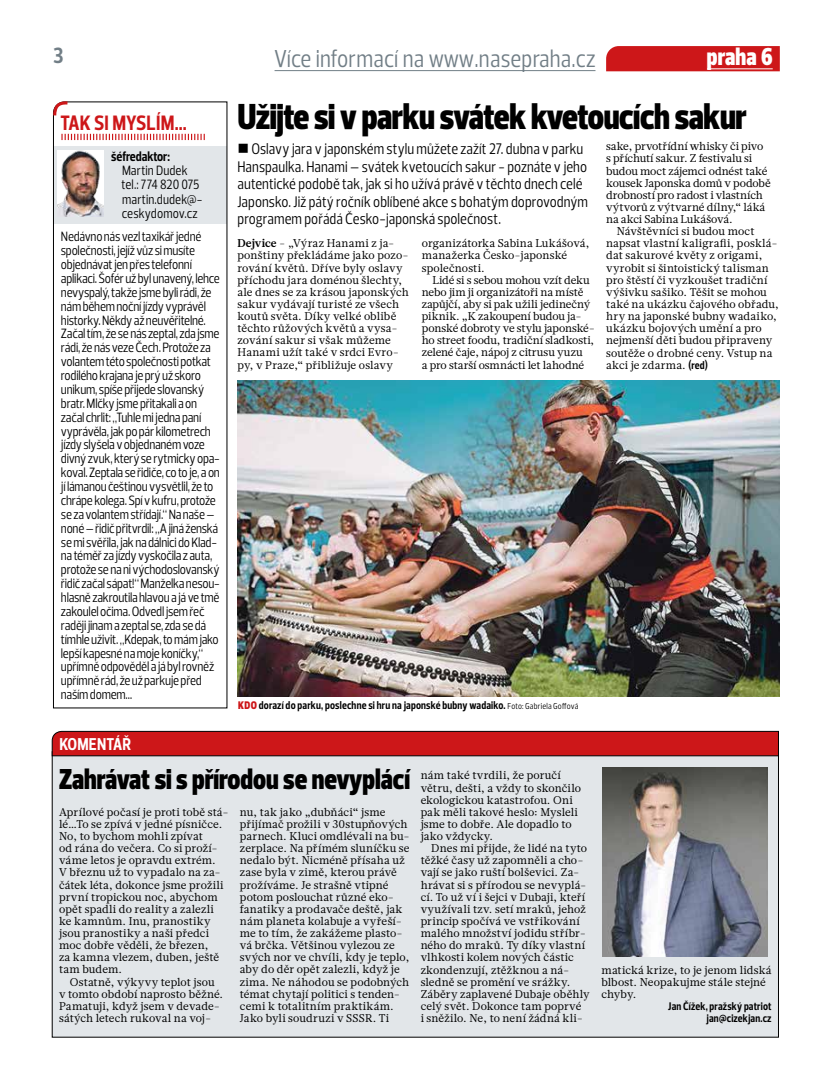
<style>
.page{position:relative;width:833px;height:1081px;background:#fff}
.page>*{position:absolute;margin:0;border:0;box-sizing:border-box;transform-origin:0 0}
.t1{font:900 37.5px "Prelo Condensed";color:#000}
.t2{font:900 36.88px "Prelo Condensed";letter-spacing:-.01em;color:#000}
.t3{font:900 29.38px "Prelo Condensed";color:#000}
.t4{font:25px "Prelo Condensed";letter-spacing:.01em;color:#717e86}
.t5{font:900 25px "Prelo Condensed";letter-spacing:.01em;color:#fff}
.t6{font:700 22.5px "Prelo Condensed";color:#717e86}
.t7{font:700 21.25px "Prelo Condensed";letter-spacing:.005em;color:#cd1719}
.t8{font:700 17.5px "Prelo Condensed";letter-spacing:.005em;color:#fff}
.t9{font:15.62px/17.5px "Prelo Condensed";color:#000}
.t10{font:13.75px/13.9px "Prelo Condensed";letter-spacing:-.015em;color:#000}
.t11{font:13.75px/14.4px "Prelo Condensed";letter-spacing:.005em;color:#000}
.t12{font:13.75px/14.4px "Prelo Condensed";letter-spacing:.01em;color:#000}
.t13{font:700 13.75px "Prelo Condensed";letter-spacing:-.005em;color:#000}
.t14{font:11.25px/12.1px "Glosa Text";color:#000}
.t15{font:700 11.25px/12.1px "Prelo Condensed";letter-spacing:.015em;color:#000;text-align:right}
.t16{font:11.25px "Glosa Text";letter-spacing:.02em;color:#000}
.s1{font-weight:700}
.s2{font-family:"Prelo Condensed";font-weight:700}
.s3{font-weight:900;color:#cd1719}
.s4{font-weight:400;font-size:8.75px}
</style>
<div class="page">
<svg style="left:53px;top:102px;width:174px;height:606px"></svg>
<svg style="left:61px;top:134px;width:144px;height:6px"></svg>
<img style="left:58px;top:151px;width:46px;height:66px">
<svg style="left:53px;top:101px;width:18px;height:18px"></svg>
<svg style="left:606px;top:46px;width:174px;height:25px;background:#cd1b1d"></svg>
<hr style="left:707px;top:68px;width:65px;height:1px;background:#fff">
<hr style="left:274px;top:70px;width:321px;height:1px;background:#717e86">
<img style="left:237px;top:381px;width:543px;height:315px">
<div style="left:52px;top:752px;width:726px;height:285px;background:#e2e6e9"></div>
<svg style="left:52px;top:731px;width:727px;height:25px;background:#bf1618"></svg>
<img style="left:602px;top:767px;width:165px;height:190px">
<h3 class="t6" style="left:52px;top:40px;width:12px">3</h3>
<h3 class="t4" style="left:273px;top:42px;width:323px">Více informací na www.nasepraha.cz</h3>
<h3 class="t5" style="left:643px;top:40px;width:130px">praha centrum</h3>
<h3 class="t5" style="left:707px;top:41px;width:67px">praha 6</h3>
<h2 class="t2" style="left:237px;top:94px;width:511px">Užijte si v parku svátek kvetoucích sakur</h2>
<h1 class="t1" style="left:236px;top:93px;width:500px">Třetí strom nese jméno Dany Němcové</h1>
<p class="t14" style="left:236px;top:151px;width:163px"><span class="s1">Nové Město</span> - Výbor dobré vůle</p>
<p class="t14" style="left:236px;top:163px;width:167px">– Nadace Olgy Havlové (VDV)<br>a spolek Lastavica si připomně&shy;ly první výročí odchodu Dany<br>Němcové, české psycholožky, kritičky a disidentky komu-</p>
<p class="t14" style="left:236px;top:236px;width:155px">jejího stromu na Senovážném</p>
<p class="t16" style="left:236px;top:247px;width:151px">náměstí. K účastníkům pro-</p>
<p class="t14" style="left:236px;top:260px;width:159px">mluvili předseda správní rady</p>
<p class="t14" style="left:236px;top:272px;width:172px">VDV Vojtěch Sedláček, starostka</p>
<p class="t14" style="left:236px;top:284px;width:175px">městské části Prahy 1 Terezie Ra-</p>
<p class="t14" style="left:236px;top:296px;width:164px">doměřská (TOP 09), římskoka-</p>
<p class="t14" style="left:236px;top:309px;width:168px">tolický kněz a pedagog Ladislav</p>
<p class="t14" style="left:236px;top:321px;width:168px">Heryán a ředitelka spolku Slovo</p>
<p class="t14" style="left:236px;top:333px;width:97px">21 Jelena Silajdžič.</p>
<p class="t14" style="left:247px;top:345px;width:143px">U stromu, který nese jméno</p>
<p class="t14" style="left:236px;top:357px;width:166px">Dany Němcové, byla také odha-</p>
<h3 class="t7" style="left:59px;top:108px;width:128px">TAK SI MYSLÍM...</h3>
<p class="t13" style="left:112px;top:149px;width:60px">šéfredaktor:</p>
<p class="t11" style="left:112px;top:164px;width:82px">Martin Dudek tel.: 774 820 075 martin.dudek@- ceskydomov.cz</p>
<p class="t14" style="left:606px;top:140px;width:166px">sake, prvotřídní whisky či pivo s příchutí sakur. Z festivalu si budou moct zájemci odnést také kousek Japonska domů v podobě drobností pro radost i vlastních výtvorů z výtvarné dílny,“ láká na akci Sabina Lukášová.</p>
<p class="t14" style="left:606px;top:225px;width:174px;text-indent:11px">Návštěvníci si budou moct napsat vlastní kaligrafii, posklá&shy;dat sakurové květy z origami, vyrobit si šintoistický talisman pro štěstí či vyzkoušet tradiční výšivku sašiko. Těšit se mohou také na ukázku čajového obřadu, hry na japonské bubny wadaiko, ukázku bojových umění a pro nejmenší děti budou připraveny soutěže o drobné ceny. Vstup na akci je zdarma. <span class="s2">(red)</span></p>
<p class="t9" style="left:237px;top:140px;width:352px;text-indent:14px">Oslavy jara v japonském stylu můžete zažít 27. dubna v parku Hanspaulka. Hanami – svátek kvetoucích sakur - poznáte v jeho autentické podobě tak, jak si ho užívá právě v těchto dnech celé Japonsko. Již pátý ročník oblíbené akce s bohatým doprovodným programem pořádá Česko-japonská společnost.</p>
<p class="t12" style="left:122px;top:163px;width:82px">Martin Dudek tel.: 774 82 075 martin.dudek@- ceskydomov.cz</p>
<p class="t10" style="left:61px;top:230px;width:160px">Nedávno nás vezl taxikář jedné společnosti, jejíž vůz si musíte objednávat jen přes telefonní aplikaci. Šofér už byl unavený, lehce nevyspalý, takže jsme byli rádi, že nám během noční jízdy vyprávěl historky. Někdy až neuvěřitelné.<br>Začal tím, že se nás zeptal, zda jsme rádi, že nás veze Čech. Protože za volantem této společnosti potkat rodilého krajana je prý už skoro unikum, spíše přijede slovanský bratr. Mlčky jsme přitakali aon začal chrlit: „Tuhle mi jedna paní vyprávěla, jak po pár kilometrech jízdy slyšela vobjednaném voze divný zvuk, který se rytmicky opa&shy;koval. Zeptala se řidiče, co to je, aon jí lámanou češtinou vysvětlil, že to chrápe kolega. Spí vkufru, protože s za volantem střídají.“ Na naš – noné – řidič přitvrdil: „Ajiná ženská se mi svěřila, jak n dálnici do Klad&shy;na téměř za jízdy vyskočila zauta, protože se na ni východoslovanský řidič začal sápat!“ Manželka nesou&shy;hlasně zakroutila hlavou ajá ve tmě zakoulel očima. Odvedl jsem řeč raději jinam azeptal se, zda se dá tímhle uživit. „Kdepak, to mám jako lepší kapesné na moje koníčky,“ upřímně odpověděl ajá byl rovněž upřímně rád, že už parkuje před naším domem…</p>
<p class="t10" style="left:59px;top:233px;width:158px;line-height:14.4px">Nedávno nás vezl taxikář jedné společnosti, jejíž vůz si musíte objednávat jen přes telefonní aplikaci. Šofér už byl unavený, lehce nevyspalý, takže jsme<br>byli rádi, že nám během noční jízdy vyprávěl historky. Někdy až neuvěřitelné. Začal tím, že se nás zeptal, zda jsme rádi, že nás veze Čech. Protože za volantem této společnosti potkat rodilého krajana je prý už skoro unikum, spíše přijede slovanský bratr.<br>Mlčky jsme přitakali a on začal chrlit: „Tuhle mi jedna paní vyprá&shy;věla, jak po pár kilometrech jízdy slyšela ve voze divný zvuk, který se rytmicky opakoval. Zeptala<br>se řidiče, co to je, a on jí lámanou češtinou vysvětlil, že to chrápe kolega. Spí v kufru, protože se<br>za volantem střídají.“ Na naše</p>
<p class="t10" style="left:59px;top:549px;width:160px;line-height:14.4px">– noné – řidič přitvrdil: „A jiná ženská se mi svěřila, jak na dálnici do Kladna téměř za jízdy vyskoči&shy;la z auta, protože se na ni výcho&shy;doslovanský řidič začal sápat!“<br>Manželka nesouhlasně zakroutila hlavou a já ve tmě zakoulel očima.<br>Dál už jsem neposlouchal a jen<br>si pomyslel - hlavně že my, Češi, jsme ve všem svatí...</p>
<p class="t14" style="left:237px;top:237px;width:173px"><span class="s1">Dejvice</span> - „Výraz Hanami z ja&shy;ponštiny překládáme jako pozo&shy;rování květů. Dříve byly oslavy příchodu jara doménou šlechty, ale dnes se za krásou japonských sakur vydávají turisté ze všech koutů světa. Díky velké oblibě těchto růžových květů a vysa&shy;zování sakur si však můžeme<br>Hanami užít také v srdci Evro&shy;py, v Praze,“ přibližuje oslavy</p>
<p class="t14" style="left:422px;top:237px;width:169px">organizátorka Sabina Lukášová, manažerka Česko-japonské společnosti.</p>
<p class="t14" style="left:422px;top:274px;width:175px;text-indent:11px">Lidé si s sebou mohou vzít deku nebo jim ji organizátoři na místě zapůjčí, aby si pak užili jedinečný piknik. „K zakoupení budou ja&shy;ponské dobroty ve stylu japonské&shy;ho street foodu, tradiční sladkosti, zelené čaje, nápoj z citrusu yuzu<br>a pro starší osmnácti let lahodné</p>
<p class="t14" style="left:236px;top:697px;width:259px">pečivo, zeleninu či sladkost. Zároveň také mohou</p>
<p class="t15" style="left:238px;top:699px;width:341px"><span class="s3">KDO</span> dorazí do parku, poslechne si hru na japonské bubny wadaiko. <span class="s4">Foto: Gabriela Goffová</span></p>
<h3 class="t8" style="left:59px;top:733px;width:73px">KOMENTÁŘ</h3>
<h3 class="t3" style="left:59px;top:761px;width:352px">Zahrávat si s přírodou se nevyplácí</h3>
<p class="t14" style="left:59px;top:806px;width:171px">Aprílové počasí je proti tobě stá&shy;lé…To se zpívá v jedné písničce.<br>No, to bychom mohli zpívat<br>od rána do večera. Co si proží&shy;váme letos je opravdu extrém.<br>V březnu už to vypadalo na za&shy;čátek léta, dokonce jsme prožili první tropickou noc, abychom opět spadli do reality a zalezli ke kamnům. Inu, pranostiky jsou pranostiky a naši předci moc dobře věděli, že březen,<br>za kamna vlezem, duben, ještě tam budem.</p>
<p class="t14" style="left:59px;top:975px;width:166px;text-indent:11px">Ostatně, výkyvy teplot jsou v tomto období naprosto běžné.<br>Pamatuji, když jsem v devade&shy;sátých letech rukoval na voj-</p>
<p class="t14" style="left:240px;top:806px;width:171px">nu, tak jako „dubňáci“ jsme přijímač prožili v 30stupňových parnech. Kluci omdlévali na bu&shy;zerplace. Na přímém sluníčku se nedalo být. Nicméně přísaha už zase byla v zimě, kterou právě prožíváme. Je strašně vtipné potom poslouchat různé eko&shy;fanatiky a prodavače deště, jak nám planeta kolabuje a vyřeší&shy;me to tím, že zakážeme plasto&shy;vá brčka. Většinou vylezou ze svých nor ve chvíli, kdy je teplo, aby do děr opět zalezli, když je zima. Ne náhodou se podobných témat chytají politici s tenden&shy;cemi k totalitním praktikám.<br>Jako byli soudruzi v SSSR. Ti</p>
<p class="t14" style="left:421px;top:769px;width:162px">nám také tvrdili, že poručí větru, dešti, a vždy to skončilo ekologickou katastrofou. Oni pak měli takové heslo: Mysleli jsme to dobře. Ale dopadlo to jako vždycky.</p>
<p class="t14" style="left:421px;top:842px;width:170px;text-indent:11px">Dnes mi přijde, že lidé na tyto těžké časy už zapomněli a cho&shy;vají se jako ruští bolševici. Za&shy;hrávat si s přírodou se nevyplá&shy;cí. To už ví i šejci v Dubaji, kteří využívali tzv. setí mraků, jehož princip spočívá ve vstřikování malého množství jodidu stříbr&shy;ného do mraků. Ty díky vlastní vlhkosti kolem nových částic zkondenzují, ztěžknou a ná&shy;sledně se promění ve srážky.<br>Záběry zaplavené Dubaje oběhly celý svět. Dokonce tam poprvé<br>i sněžilo. Ne, to není žádná kli-</p>
<p class="t14" style="left:601px;top:963px;width:172px">matická krize, to je jenom lidská blbost. Neopakujme stále stejné chyby.</p>
<p class="t15" style="left:668px;top:1000px;width:105px">Jan Čížek, pražský patriot jan@cizekjan.cz</p>
</div>
